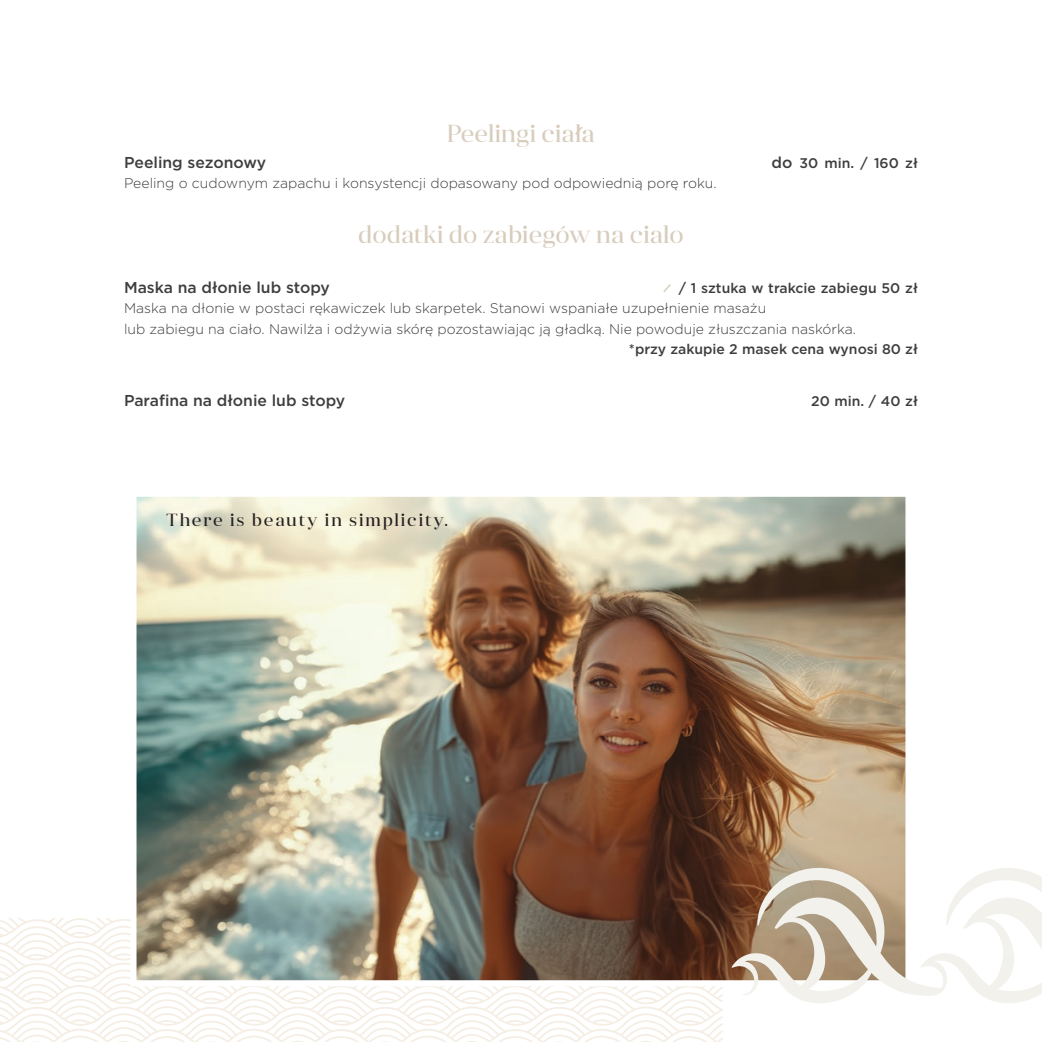
<style>
.page{position:relative;width:1042px;height:1042px;background:#fff}
.page>*{position:absolute;margin:0;border:0;box-sizing:border-box;transform-origin:0 0}
.t1{font:24.5px "Anglecia Pro Display";color:#d8cdbd}
.t2{font:17.5px "Anglecia Pro Display";letter-spacing:.1em;color:#231f20}
.t3{font:500 15.75px "Gotham";color:#3e3e3f}
.t4{font:300 14px/20.3px "Gotham";color:#3e3e3f}
.t5{font:500 14px "Gotham";color:#3e3e3f}
.s1{font-size:15.75px}
</style>
<div class="page">
<svg style="left:0;top:918px;width:723px;height:124px"></svg>
<img style="left:130px;top:496px;width:776px;height:490px">
<svg style="left:574px;top:127px;width:9px;height:8px"></svg>
<svg style="left:663px;top:284px;width:8px;height:9px"></svg>
<svg style="left:731px;top:857px;width:311px;height:146px"></svg>
<h1 class="t1" style="left:447px;top:117px;width:149px">Peelingi ciala</h1>
<p class="t3" style="left:124px;top:152px;width:144px">Peeling sezonowy</p>
<p class="t5" style="left:771px;top:154px;width:148px"><span class="s1">do</span> 30 min. / 160 zł</p>
<p class="t4" style="left:124px;top:173px;width:594px">Peeling o cudownym zapachu i konsystencji dopasowany pod odpowiednią porę roku.</p>
<h1 class="t1" style="left:358px;top:219px;width:327px">dodatki do zabiegów na cialo</h1>
<p class="t3" style="left:124px;top:277px;width:207px">Maska na dłonie lub stopy</p>
<p class="t5" style="left:679px;top:279px;width:241px">/ 1 sztuka w trakcie zabiegu 50 zł</p>
<p class="t4" style="left:124px;top:298px;width:733px">Maska na dłonie w postaci rękawiczek lub skarpetek. Stanowi wspaniałe uzupełnienie masażu<br>lub zabiegu na ciało. Nawilża i odżywia skórę pozostawiając ją gładką. Nie powoduje złuszczania naskórka.</p>
<p class="t5" style="left:629px;top:340px;width:290px">*przy zakupie 2 masek cena wynosi 80 zł</p>
<p class="t3" style="left:124px;top:390px;width:223px">Parafina na dłonie lub stopy</p>
<p class="t5" style="left:811px;top:391px;width:108px">20 min. / 40 zł</p>
<p class="t2" style="left:166px;top:509px;width:283px">There is beauty in simplicity.</p>
</div>
